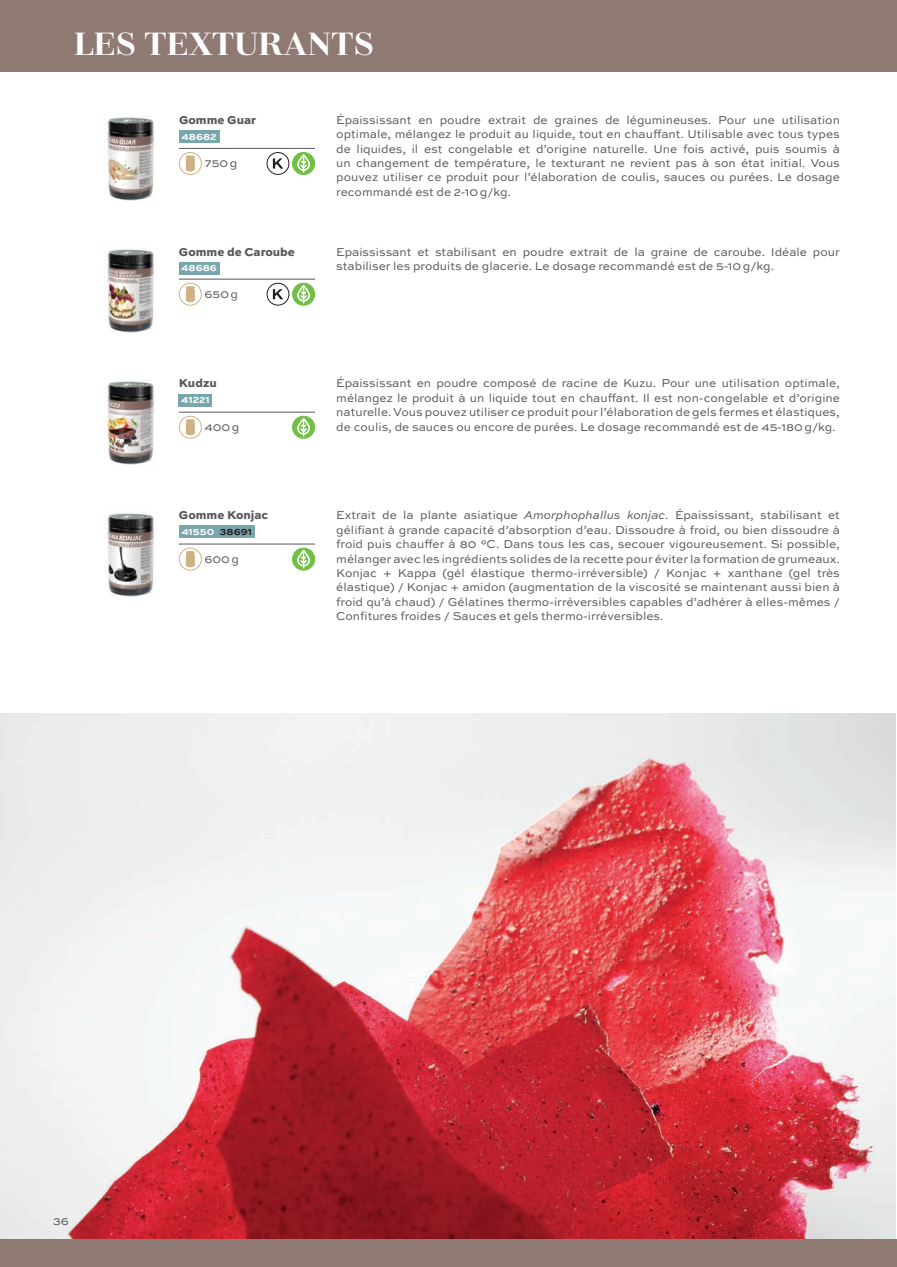
<style>
.page{position:relative;width:897px;height:1267px;background:#fff}
.page>*{position:absolute;margin:0;border:0;box-sizing:border-box;transform-origin:0 0}
.Capçalera_nom_família{font:700 36px "Zahrah";letter-spacing:.01em;color:#fff}
.dades_productes_text_explicatiu{font:12px/14.4px "Sweet Sans Pro";color:#57585a;text-align:justify}
.dades_productes_descripció{font:800 12px "Sweet Sans Pro";color:#57585a}
.dades_productes_pes{font:12px "Sweet Sans Pro";color:#57585a}
.dades_productes_codis{font:700 10.5px "Sweet Sans Pro";color:#fff}
.s1{color:#231f20}
.s2{font-style:italic}
</style>
<div class="page">
<img style="left:0;top:714px;width:895px;height:525px">
<div style="left:0;top:0;width:896px;height:72px;background:#8f7973"></div>
<div style="left:0;top:1239px;width:896px;height:27px;background:#8f7973"></div>
<img style="left:107px;top:513px;width:48px;height:84px">
<img style="left:107px;top:117px;width:48px;height:84px">
<img style="left:106px;top:249px;width:49px;height:84px">
<img style="left:104px;top:381px;width:51px;height:84px">
<hr style="left:179px;top:279px;width:136px;height:1px;background:#57585a">
<svg style="left:186px;top:286px;width:9px;height:16px"></svg>
<div style="left:179px;top:283px;width:23px;height:22px;border:1px solid #ceb283;border-radius:50%"></div>
<svg style="left:273px;top:289px;width:10px;height:10px"></svg>
<div style="left:266px;top:283px;width:23px;height:22px;border:1px solid #231f20;border-radius:50%"></div>
<div style="left:292px;top:283px;width:22px;height:22px;background:#71bf44;border-radius:50%"></div>
<svg style="left:297px;top:284px;width:13px;height:20px"></svg>
<div style="left:292px;top:283px;width:23px;height:22px;border:1px solid #71bf44;border-radius:50%"></div>
<div style="left:179px;top:262px;width:40px;height:12px;background:#79a6ad"></div>
<hr style="left:179px;top:543px;width:136px;height:1px;background:#57585a">
<svg style="left:186px;top:551px;width:9px;height:16px"></svg>
<div style="left:179px;top:547px;width:23px;height:23px;border:1px solid #ceb283;border-radius:50%"></div>
<div style="left:292px;top:548px;width:22px;height:22px;background:#71bf44;border-radius:50%"></div>
<svg style="left:297px;top:549px;width:13px;height:20px"></svg>
<div style="left:292px;top:547px;width:23px;height:23px;border:1px solid #71bf44;border-radius:50%"></div>
<div style="left:179px;top:525px;width:75px;height:13px;background:#79a6ad"></div>
<hr style="left:179px;top:412px;width:136px;height:1px;background:#57585a">
<svg style="left:186px;top:419px;width:9px;height:16px"></svg>
<div style="left:179px;top:416px;width:23px;height:22px;border:1px solid #ceb283;border-radius:50%"></div>
<div style="left:292px;top:416px;width:22px;height:22px;background:#71bf44;border-radius:50%"></div>
<svg style="left:297px;top:417px;width:13px;height:20px"></svg>
<div style="left:292px;top:416px;width:23px;height:22px;border:1px solid #71bf44;border-radius:50%"></div>
<div style="left:179px;top:394px;width:33px;height:12px;background:#79a6ad"></div>
<hr style="left:179px;top:148px;width:136px;height:1px;background:#57585a">
<svg style="left:186px;top:155px;width:9px;height:16px"></svg>
<div style="left:179px;top:152px;width:23px;height:23px;border:1px solid #ceb283;border-radius:50%"></div>
<svg style="left:273px;top:158px;width:10px;height:11px"></svg>
<div style="left:266px;top:152px;width:23px;height:23px;border:1px solid #231f20;border-radius:50%"></div>
<div style="left:292px;top:152px;width:22px;height:22px;background:#71bf44;border-radius:50%"></div>
<svg style="left:297px;top:153px;width:13px;height:20px"></svg>
<div style="left:292px;top:152px;width:23px;height:23px;border:1px solid #71bf44;border-radius:50%"></div>
<div style="left:179px;top:130px;width:40px;height:12px;background:#79a6ad"></div>
<p class="Capçalera_nom_família" style="left:74px;top:23px;width:302px">LES TEXTURANTS</p>
<p class="dades_productes_descripció" style="left:179px;top:110px;width:79px">Gomme Guar</p>
<p class="dades_productes_codis" style="left:181px;top:128px;width:37px">48682</p>
<p class="dades_productes_pes" style="left:204px;top:155px;width:34px">750g</p>
<p class="dades_productes_descripció" style="left:179px;top:242px;width:117px">Gomme de Caroube</p>
<p class="dades_productes_codis" style="left:181px;top:260px;width:37px">48686</p>
<p class="dades_productes_pes" style="left:204px;top:285px;width:35px">650g</p>
<p class="dades_productes_descripció" style="left:179px;top:374px;width:39px">Kudzu</p>
<p class="dades_productes_codis" style="left:181px;top:392px;width:30px">41221</p>
<p class="dades_productes_pes" style="left:204px;top:418px;width:36px">400g</p>
<p class="dades_productes_descripció" style="left:179px;top:506px;width:91px">Gomme Konjac</p>
<p class="dades_productes_codis" style="left:181px;top:523px;width:72px">41550 <span class="s1">38691</span></p>
<p class="dades_productes_pes" style="left:204px;top:550px;width:36px">600g</p>
<p class="dades_productes_text_explicatiu" style="left:336px;top:112px;width:505px">Épaississant en poudre extrait de graines de légumineuses. Pour une utilisation optimale, mélangez le produit au liquide, tout en chauffant. Utilisable avec tous types de liquides, il est congelable et d’origine naturelle. Une fois activé, puis soumis à un changement de température, le texturant ne revient pas à son état initial. Vous pouvez utiliser ce produit pour l’élaboration de coulis, sauces ou purées. Le dosage recommandé est de 2-10g/kg.</p>
<p class="dades_productes_text_explicatiu" style="left:336px;top:244px;width:505px">Epaississant et stabilisant en poudre extrait de la graine de caroube. Idéale pour stabiliser les produits de glacerie. Le dosage recommandé est de 5-10g/kg.</p>
<p class="dades_productes_text_explicatiu" style="left:336px;top:376px;width:505px">Épaississant en poudre composé de racine de Kuzu. Pour une utilisation optimale, mélangez le produit à un liquide tout en chauffant. Il est non-congelable et d’origine naturelle. Vous pouvez utiliser ce produit pour l’élaboration de gels fermes et élastiques, de coulis, de sauces ou encore de purées. Le dosage recommandé est de 45-180g/kg.</p>
<p class="dades_productes_text_explicatiu" style="left:336px;top:507px;width:505px">Extrait de la plante asiatique <span class="s2">Amorphophallus konjac</span>. Épaississant, stabilisant et gélifiant à grande capacité d’absorption d’eau. Dissoudre à froid, ou bien dissoudre à froid puis chauffer à 80 °C. Dans tous les cas, secouer vigoureusement. Si possible, mélanger avec les ingrédients solides de la recette pour éviter la formation de grumeaux.<br>Konjac + Kappa (gél élastique thermo-irréversible) / Konjac + xanthane (gel très élastique) / Konjac + amidon (augmentation de la viscosité se maintenant aussi bien à froid qu’à chaud) / Gélatines thermo-irréversibles capables d’adhérer à elles-mêmes / Confitures froides / Sauces et gels thermo-irréversibles.</p>
<p class="dades_productes_text_explicatiu" style="left:53px;top:1213px;width:18px">36</p>
</div>
